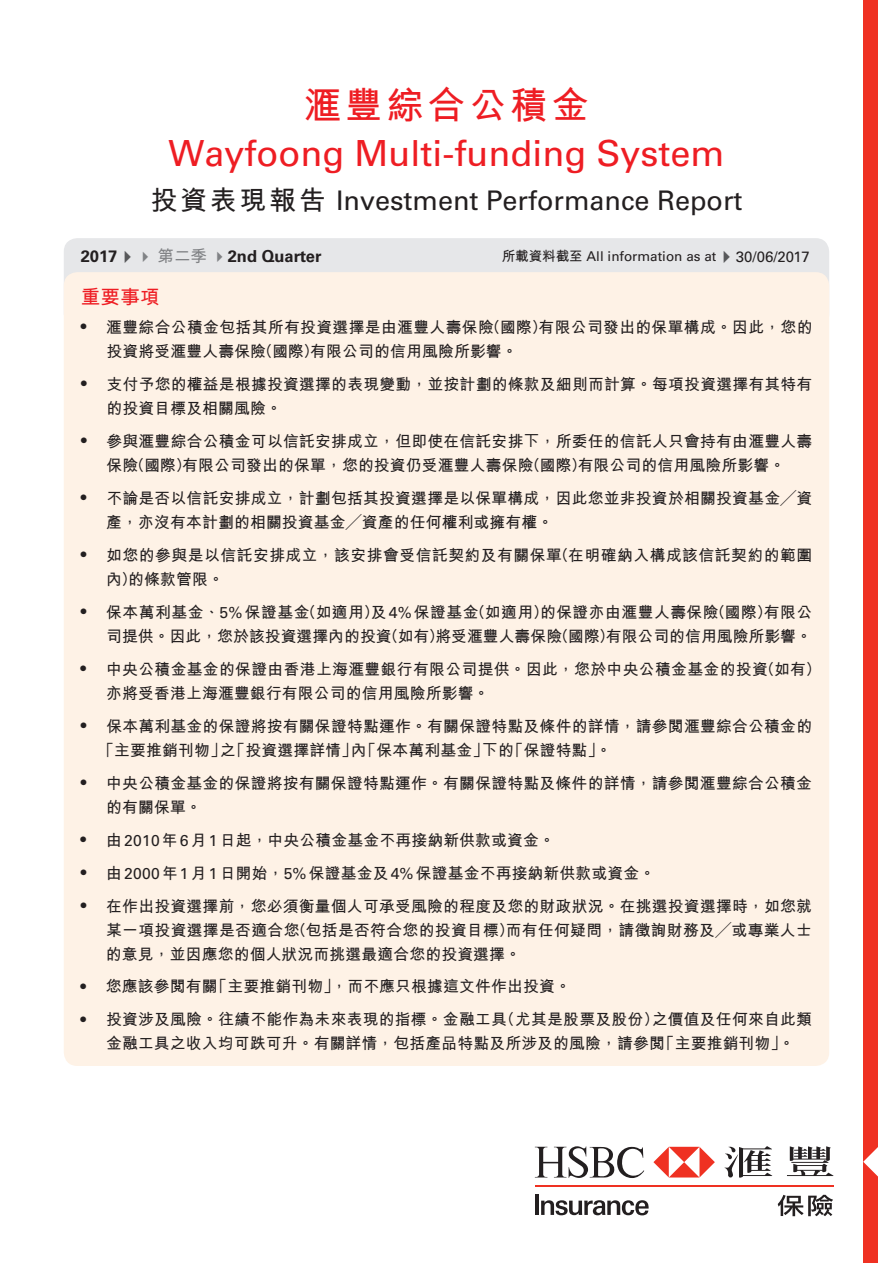
<style>
.page{position:relative;width:893px;height:1263px;background:#fff}
.page>*{position:absolute;margin:0;border:0;box-sizing:border-box;transform-origin:0 0}
.t1{font:700 37.5px "M Hei HK";letter-spacing:.1em;color:#ee1d23}
.t2{font:36px "Univers LT Std";color:#ee1d23}
.t3{font:27px "Univers LT Std";color:#231f20}
.t4{font:700 19.5px "M Hei HK";color:#ee1d23}
.t5{font:700 16.5px "Univers LT Std";color:#231f20}
.t6{font:700 15.75px/24px "M Hei HK";letter-spacing:.02em;color:#231f20}
.t7{font:13.5px "Univers LT Std";color:#231f20}
.s1{font-family:"M Hei HK";font-weight:700}
.s2{color:#57585a}
.s3{color:#808285}
.s4{font-family:"M Hei HK";color:#808285}
.s5{font-size:15px}
.s6{font-family:"Univers LT Std";font-weight:400}
.s7{font-weight:300}
</style>
<div class="page">
<div style="left:64px;top:238px;width:765px;height:89px;background:#e6e7e9;border-radius:14px"></div>
<div style="left:64px;top:272px;width:765px;height:794px;background:#fef2e6;border-radius:14px"></div>
<div style="left:863px;top:0;width:15px;height:1263px;background:#ef3122"></div>
<hr style="left:535px;top:1185px;width:298px;height:2px;background:#ef3122">
<svg style="left:725px;top:1146px;width:47px;height:32px"></svg>
<svg style="left:787px;top:1146px;width:46px;height:30px"></svg>
<svg style="left:535px;top:1146px;width:109px;height:32px"></svg>
<svg style="left:653px;top:1147px;width:62px;height:30px"></svg>
<svg style="left:778px;top:1195px;width:55px;height:21px"></svg>
<hr style="left:535px;top:1194px;width:4px;height:21px;background:#231f20">
<svg style="left:541px;top:1200px;width:108px;height:15px"></svg>
<svg style="left:863px;top:1147px;width:15px;height:30px"></svg>
<h1 class="t1" style="left:304px;top:78px;width:287px">滙豐綜合公積金</h1>
<h2 class="t2" style="left:168px;top:132px;width:557px">Wayfoong Multi-funding System</h2>
<h3 class="t3" style="left:150px;top:184px;width:594px"><span class="s1">投資表現報告</span> Investment Performance Report</h3>
<p class="t5" style="left:81px;top:247px;width:242px">2017<span class="s2">✔</span><span class="s3">✔</span> <span class="s4">第二季</span> <span class="s3">✔</span>2nd Quarter</p>
<p class="t7" style="left:502px;top:248px;width:310px"><span class="s1">所載資料截至</span> All information as at<span class="s2">✔</span><span class="s5">30/06/2017</span></p>
<p class="t4" style="left:81px;top:282px;width:80px">重要事項</p>
<p class="t6" style="left:107px;top:314px;width:707px;text-indent:-26px"><span class="s6">•</span> 滙豐綜合公積金包括其所有投資選擇是由滙豐人壽保險（國際）有限公司發出的保單構成。因此，您的投資將受滙豐人壽保險（國際）有限公司的信用風險所影響。</p>
<p class="t6" style="left:106px;top:371px;width:707px;text-indent:-25px"><span class="s6">•</span> 支付予您的權益是根據投資選擇的表現變動，並按計劃的條款及細則而計算。每項投資選擇有其特有的投資目標及相關風險。</p>
<p class="t6" style="left:81px;top:428px;width:733px;text-align:center"><span class="s6">•</span> 參與滙豐綜合公積金可以信託安排成立，但即使在信託安排下，所委任的信託人只會持有由滙豐人壽保險（國際）有限公司發出的保單，您的投資仍受滙豐人壽保險（國際）有限公司的信用風險所影響。</p>
<p class="t6" style="left:106px;top:485px;width:707px;text-indent:-25px"><span class="s6">•</span> 不論是否以信託安排成立，計劃包括其投資選擇是以保單構成，因此您並非投資於相關投資基金<span class="s7">╱</span>資產，亦沒有本計劃的相關投資基金<span class="s7">╱</span>資產的任何權利或擁有權。</p>
<p class="t6" style="left:106px;top:542px;width:707px;text-indent:-25px"><span class="s6">•</span> 如您的參與是以信託安排成立，該安排會受信託契約及有關保單（在明確納入構成該信託契約的範圍內）的條款管限。</p>
<p class="t6" style="left:81px;top:599px;width:733px;text-align:right"><span class="s6">•</span> 保本萬利基金、<span class="s6">5%</span>保證基金（如適用）及<span class="s6">4%</span>保證基金（如適用）的保證亦由滙豐人壽保險（國際）有限公司提供。因此，您於該投資選擇內的投資（如有）將受滙豐人壽保險（國際）有限公司的信用風險所影響。</p>
<p class="t6" style="left:106px;top:656px;width:716px;text-indent:-26px"><span class="s6">•</span> 中央公積金基金的保證由香港上海滙豐銀行有限公司提供。因此，您於中央公積金基金的投資（如有）亦將受香港上海滙豐銀行有限公司的信用風險所影響。</p>
<p class="t6" style="left:98px;top:713px;width:715px;text-indent:-17px"><span class="s6">•</span> 保本萬利基金的保證將按有關保證特點運作。有關保證特點及條件的詳情，請參閱滙豐綜合公積金的「主要推銷刊物」之「投資選擇詳情」內「保本萬利基金」下的「保證特點」。</p>
<p class="t6" style="left:106px;top:769px;width:707px;text-indent:-25px"><span class="s6">•</span> 中央公積金基金的保證將按有關保證特點運作。有關保證特點及條件的詳情，請參閱滙豐綜合公積金的有關保單。</p>
<p class="t6" style="left:81px;top:826px;width:476px"><span class="s6">•</span> 由<span class="s6">2010</span>年<span class="s6">6</span>月<span class="s6">1</span>日起，中央公積金基金不再接納新供款或資金。</p>
<p class="t6" style="left:81px;top:859px;width:576px"><span class="s6">•</span> 由<span class="s6">2000</span>年<span class="s6">1</span>月<span class="s6">1</span>日開始，<span class="s6">5%</span>保證基金及<span class="s6">4%</span>保證基金不再接納新供款或資金。</p>
<p class="t6" style="left:106px;top:892px;width:707px;text-align:justify;text-indent:-25px"><span class="s6">•</span> 在作出投資選擇前，您必須衡量個人可承受風險的程度及您的財政狀況。在挑選投資選擇時，如您就某一項投資選擇是否適合您（包括是否符合您的投資目標）而有任何疑問，請徵詢財務及<span class="s7">╱</span>或專業人士的意見，並因應您的個人狀況而挑選最適合您的投資選擇。</p>
<p class="t6" style="left:80px;top:973px;width:492px"><span class="s6">•</span> 您應該參閱有關「主要推銷刊物」，而不應只根據這文件作出投資。</p>
<p class="t6" style="left:81px;top:1006px;width:733px;text-align:center"><span class="s6">•</span> 投資涉及風險。往績不能作為未來表現的指標。金融工具（尤其是股票及股份）之價值及任何來自此類金融工具之收入均可跌可升。有關詳情，包括產品特點及所涉及的風險，請參閱「主要推銷刊物」。</p>
</div>
